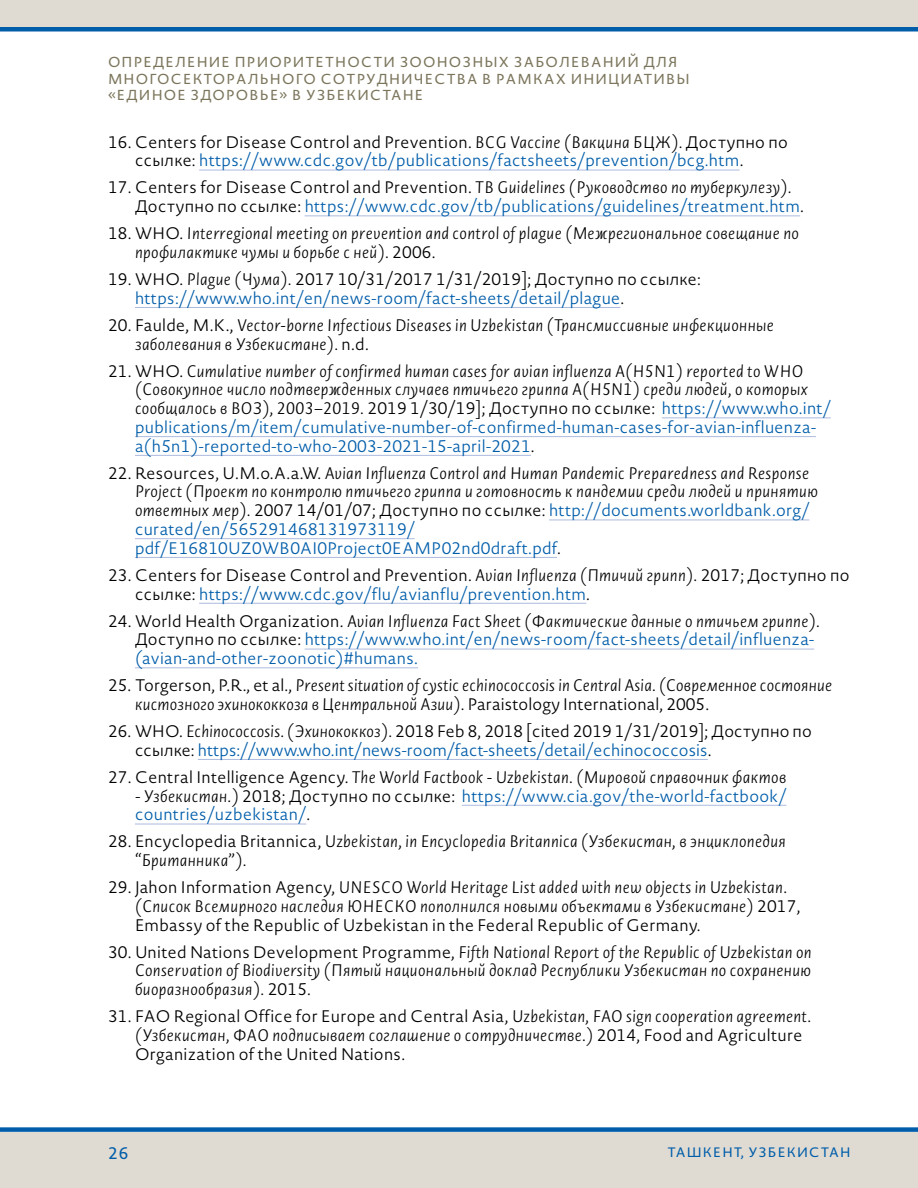
<style>
.page{position:relative;width:918px;height:1188px;background:#fff}
.page>*{position:absolute;margin:0;border:0;box-sizing:border-box;transform-origin:0 0}
.t1{font:italic 300 16.5px/18.8px "Novel Sans Cy";letter-spacing:.02em;color:#000}
.t2{font:300 16.5px/18.8px "Novel Sans Cy";letter-spacing:.02em;color:#005daa}
.t3{font:300 16.5px/18.8px "Novel Sans Cy";letter-spacing:.02em;color:#000}
.t4{font:16.5px "Novel Sans Cy";color:#005daa}
.t5{font:14.25px/16.5px "Novel Sans Cy";letter-spacing:.08em;color:#7b755b}
.t6{font:13.5px "Novel Sans Cy";letter-spacing:.08em;color:#005daa}
.s1{color:#000}
.s2{font-style:italic;color:#000}
.s3{font-style:normal}
.s4{font-style:normal;color:#005daa}
.s5{font-style:italic}
.s6{color:#005daa}
</style>
<div class="page">
<div style="left:0;top:1132px;width:918px;height:56px;background:#e0dbd2"></div>
<div style="left:0;top:0;width:918px;height:27px;background:#e0dbd2"></div>
<div style="left:0;top:1127px;width:918px;height:5px;background:#005daa"></div>
<div style="left:0;top:27px;width:918px;height:5px;background:#005daa"></div>
<hr style="left:199px;top:170px;width:541px;height:1px;background:#adbbdf">
<hr style="left:305px;top:215px;width:495px;height:1px;background:#adbbdf">
<hr style="left:135px;top:307px;width:486px;height:1px;background:#adbbdf">
<hr style="left:662px;top:417px;width:169px;height:1px;background:#adbbdf">
<hr style="left:135px;top:436px;width:681px;height:1px;background:#adbbdf">
<hr style="left:135px;top:455px;width:396px;height:1px;background:#adbbdf">
<hr style="left:549px;top:520px;width:260px;height:1px;background:#adbbdf">
<hr style="left:135px;top:538px;width:280px;height:1px;background:#adbbdf">
<hr style="left:135px;top:557px;width:422px;height:1px;background:#adbbdf">
<hr style="left:199px;top:603px;width:387px;height:1px;background:#adbbdf">
<hr style="left:305px;top:649px;width:509px;height:1px;background:#adbbdf">
<hr style="left:135px;top:667px;width:283px;height:1px;background:#adbbdf">
<hr style="left:198px;top:759px;width:510px;height:1px;background:#adbbdf">
<hr style="left:462px;top:805px;width:324px;height:1px;background:#adbbdf">
<hr style="left:135px;top:824px;width:171px;height:1px;background:#adbbdf">
<p class="t5" style="left:108px;top:55px;width:583px">ОПРЕДЕЛЕНИE ПРИОРИТЕТНОСТИ ЗООНОЗНЫХ ЗАБОЛЕВАНИЙ ДЛЯ<br>МНОГОСЕКТОРАЛЬНОГО СОТРУДНИЧЕСТВА В РАМКАХ ИНИЦИАТИВЫ «ЕДИНОЕ ЗДОРОВЬЕ» В УЗБЕКИСТАНЕ</p>
<p class="t2" style="left:135px;top:133px;width:654px;text-indent:-27px"><span class="s1">16. Centers for Disease Control and Prevention.</span> <span class="s2">BCG Vaccine (Вакцина БЦЖ).</span> <span class="s1">Доступно по ссылке:</span> https://www.cdc.gov/tb/publications/factsheets/prevention/bcg.htm<span class="s1">.</span></p>
<p class="t2" style="left:135px;top:179px;width:670px;text-indent:-27px"><span class="s1">17. Centers for Disease Control and Prevention.</span> <span class="s2">TB Guidelines (Руководство по туберкулезу).<br></span><span class="s1">Доступно по ссылке:</span> https://www.cdc.gov/tb/publications/guidelines/treatment.htm<span class="s1">.</span></p>
<p class="t1" style="left:135px;top:224px;width:666px;text-indent:-27px"><span class="s3">18. WHO.</span> Interregional meeting on prevention and control of plague (Межрегиональное совещание по профилактике чумы и борьбе с ней). <span class="s3">2006.</span></p>
<p class="t2" style="left:135px;top:271px;width:568px;text-indent:-27px"><span class="s1">19. WHO.</span> <span class="s2">Plague (Чума).</span> <span class="s1">2017 10/31/2017 1/31/2019]; Доступно по ссылке: </span>https://www.who.int/en/news-room/fact-sheets/detail/plague<span class="s1">.</span></p>
<p class="t1" style="left:135px;top:316px;width:641px;text-indent:-27px"><span class="s3">20. Faulde, M.K.,</span> Vector-borne Infectious Diseases in Uzbekistan (Трансмиссивные инфекционные заболевания в Узбекистане). <span class="s3">n.d.</span></p>
<p class="t1" style="left:135px;top:361px;width:697px;text-indent:-27px"><span class="s3">21. WHO.</span> Cumulative number of confirmed human cases for avian influenza A(H5N1) reported to WHO (Совокупное число подтвержденных случаев птичьего гриппа A(H5N1) среди людей, о которых сообщалось в ВОЗ), 2003–2019. <span class="s3">2019 1/30/19]; Доступно по ссылке:</span> <span class="s4">https://www.who.int/ publications/m/item/cumulative-number-of-confirmed-human-cases-for-avian-influenza&shy;a(h5n1)-reported-to-who-2003-2021-15-april-2021</span><span class="s3">.</span></p>
<p class="t1" style="left:135px;top:463px;width:684px;text-indent:-27px"><span class="s3">22. Resources, U.M.o.A.a.W.</span> Avian Influenza Control and Human Pandemic Preparedness and Response Project (Проект по контролю птичьего гриппа и готовность к пандемии среди людей и принятию ответных мер). <span class="s3">2007 14/01/07; Доступно по ссылке:</span> <span class="s4">http://documents.worldbank.org/ curated/en/565291468131973119/ pdf/E16810UZ0WB0AI0Project0EAMP02nd0draft.pdf</span><span class="s3">.</span></p>
<p class="t3" style="left:135px;top:567px;width:716px;text-indent:-27px">23. Centers for Disease Control and Prevention. <span class="s5">Avian Influenza (Птичий грипп).</span> 2017; Доступно по ссылке: <span class="s6">https://www.cdc.gov/flu/avianflu/prevention.htm</span>.</p>
<p class="t2" style="left:135px;top:612px;width:686px;text-indent:-27px"><span class="s1">24. World Health Organization.</span> <span class="s2">Avian Influenza Fact Sheet (Фактические данные о птичьем гриппе).<br></span><span class="s1">Доступно по ссылке:</span> https://www.who.int/en/news-room/fact-sheets/detail/influenza-(avian-and-other-zoonotic)#humans.</p>
<p class="t1" style="left:135px;top:676px;width:699px;text-indent:-27px"><span class="s3">25. Torgerson, P.R., et al.,</span> Present situation of cystic echinococcosis in Central Asia. (Современное состояние кистозного эхинококкоза в Центральной Азии). <span class="s3">Paraistology International, 2005.</span></p>
<p class="t2" style="left:135px;top:723px;width:678px;text-indent:-27px"><span class="s1">26. WHO.</span> <span class="s2">Echinococcosis. (Эхинококкоз).</span> <span class="s1">2018 Feb 8, 2018 [cited 2019 1/31/2019]; Доступно по ссылке:</span> https://www.who.int/news-room/fact-sheets/detail/echinococcosis<span class="s1">.</span></p>
<p class="t1" style="left:108px;top:767px;width:680px"><span class="s3">27. Central Intelligence Agency.</span> The World Factbook - Uzbekistan. (Мировой справочник фактов</p>
<p class="t2" style="left:135px;top:787px;width:653px"><span class="s2">- Узбекистан.)</span> <span class="s1">2018; Доступно по ссылке:</span> https://www.cia.gov/the-world-factbook/ countries/uzbekistan/<span class="s1">.</span></p>
<p class="t1" style="left:135px;top:832px;width:652px;text-indent:-27px"><span class="s3">28. Encyclopedia Britannica,</span> Uzbekistan, in Encyclopedia Britannica (Узбекистан, в энциклопедия “Британника”).</p>
<p class="t1" style="left:135px;top:878px;width:667px;text-indent:-27px"><span class="s3">29. Jahon Information Agency,</span> UNESCO World Heritage List added with new objects in Uzbekistan. (Список Всемирного наследия ЮНЕСКО пополнился новыми объектами в Узбекистане) <span class="s3">2017,<br>Embassy of the Republic of Uzbekistan in the Federal Republic of Germany.</span></p>
<p class="t1" style="left:135px;top:942px;width:678px;text-align:justify;text-indent:-27px"><span class="s3">30. United Nations Development Programme,</span> Fifth National Report of the Republic of Uzbekistan on Conservation of Biodiversity (Пятый национальный доклад Республики Узбекистан по сохранению биоразнообразия). <span class="s3">2015.</span></p>
<p class="t3" style="left:135px;top:1008px;width:678px;text-indent:-27px">31. FAO Regional Office for Europe and Central Asia, <span class="s5">Uzbekistan, FAO sign cooperation agreement. (Узбекистан, ФАО подписывает соглашение о сотрудничестве.)</span> 2014, Food and Agriculture<br>Organization of the United Nations.</p>
<p class="t4" style="left:108px;top:1142px;width:22px">26</p>
<p class="t6" style="left:668px;top:1142px;width:184px">ТАШКЕНТ, УЗБЕКИСТАН</p>
</div>
